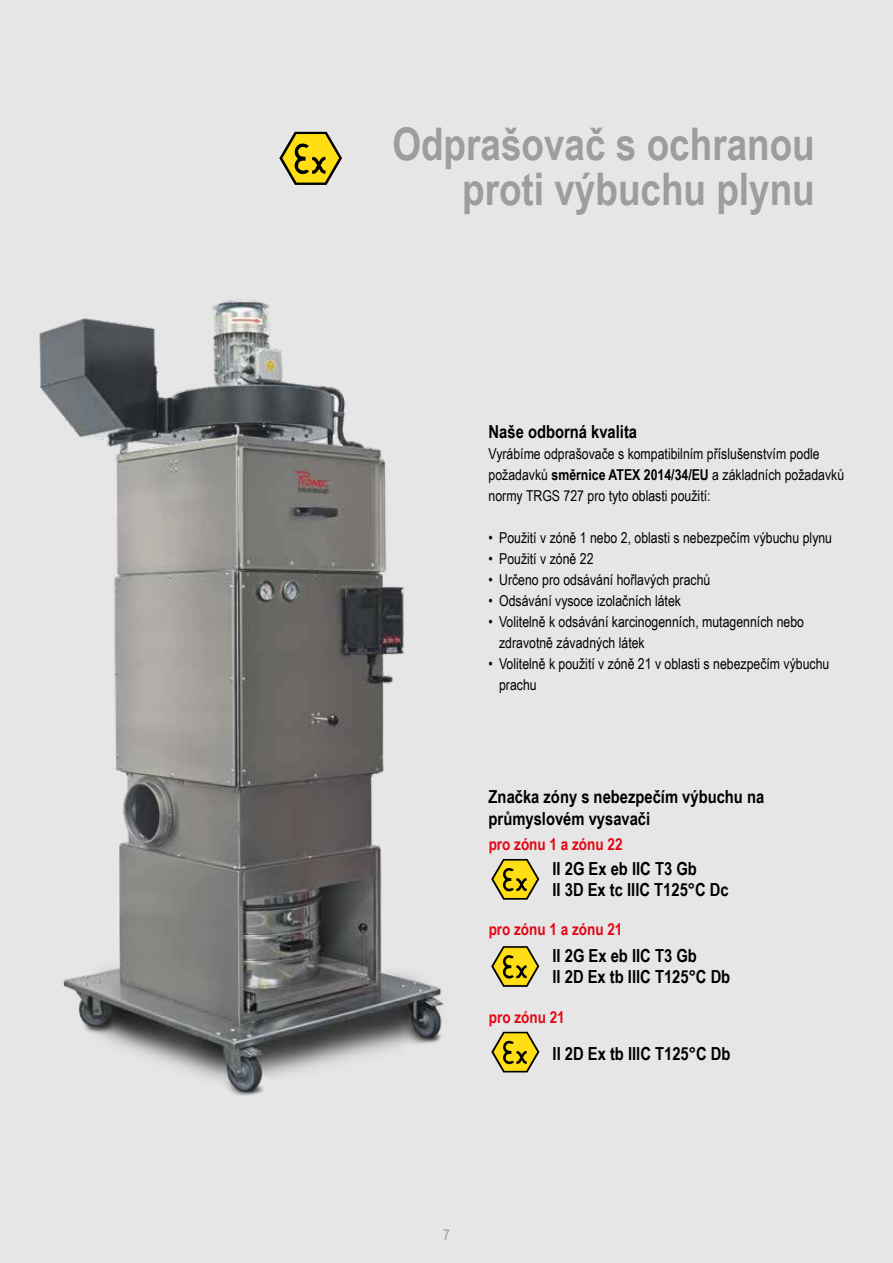
<style>
.page{position:relative;width:893px;height:1263px;background:#e6e6e6}
.page>*{position:absolute;margin:0;border:0;box-sizing:border-box;transform-origin:0 0}
.t1{font:700 45px/45px "Arial Narrow";color:#9d9d9c;text-align:right}
.t2{font:700 18px/21.6px "Arial Narrow";color:#000}
.t3{font:700 16.5px "Arial Narrow";color:#e30613}
.t4{font:15px/21px "Arial Narrow";color:#000}
.t5{font:15px "Arial Narrow";color:#9d9d9c}
.s1{font-weight:700}
</style>
<div class="page">
<svg style="left:279px;top:132px;width:63px;height:53px"></svg>
<img style="left:39px;top:300px;width:405px;height:796px">
<svg style="left:491px;top:946px;width:48px;height:41px"></svg>
<svg style="left:491px;top:859px;width:48px;height:41px"></svg>
<svg style="left:491px;top:1032px;width:48px;height:40px"></svg>
<h1 class="t1" style="left:392px;top:120px;width:424px">Odprašovač s ochranou proti výbuchu plynu</h1>
<p class="t2" style="left:489px;top:420px;width:150px">Naše odborná kvalita</p>
<p class="t4" style="left:489px;top:443px;width:357px">Vyrábíme odprašovače s kompatibilním příslušenstvím podle požadavků <span class="s1">směrnice ATEX 2014/34/EU</span> a základních požadavků normy TRGS 727 pro tyto oblasti použití:</p>
<p class="t4" style="left:489px;top:527px;width:345px">• Použití v zóně 1 nebo 2, oblasti s nebezpečím výbuchu plynu</p>
<p class="t4" style="left:489px;top:548px;width:106px">• Použití v zóně 22</p>
<p class="t4" style="left:489px;top:569px;width:223px">• Určeno pro odsávání hořlavých prachů</p>
<p class="t4" style="left:489px;top:590px;width:194px">• Odsávání vysoce izolačních látek</p>
<p class="t4" style="left:499px;top:611px;width:306px;text-indent:-10px">• Volitelně k odsávání karcinogenních, mutagenních nebo zdravotně závadných látek</p>
<p class="t4" style="left:499px;top:653px;width:332px;text-indent:-10px">• Volitelně k použití v zóně 21 v oblasti s nebezpečím výbuchu prachu</p>
<p class="t2" style="left:489px;top:785px;width:277px">Značka zóny s nebezpečím výbuchu na průmyslovém vysavači</p>
<p class="t3" style="left:489px;top:831px;width:135px">pro zónu 1 a zónu 22</p>
<p class="t2" style="left:552px;top:857px;width:178px">II 2G Ex eb IIC T3 Gb<br>II 3D Ex tc IIlC T125°C Dc</p>
<p class="t3" style="left:489px;top:916px;width:135px">pro zónu 1 a zónu 21</p>
<p class="t2" style="left:552px;top:944px;width:179px">II 2G Ex eb IIC T3 Gb<br>II 2D Ex tb IIlC T125°C Db</p>
<p class="t3" style="left:489px;top:1004px;width:77px">pro zónu 21</p>
<p class="t5" style="left:443px;top:1223px;width:8px">7</p>
<p class="t2" style="left:553px;top:1042px;width:179px">II 2D Ex tb IIlC T125°C Db</p>
</div>
